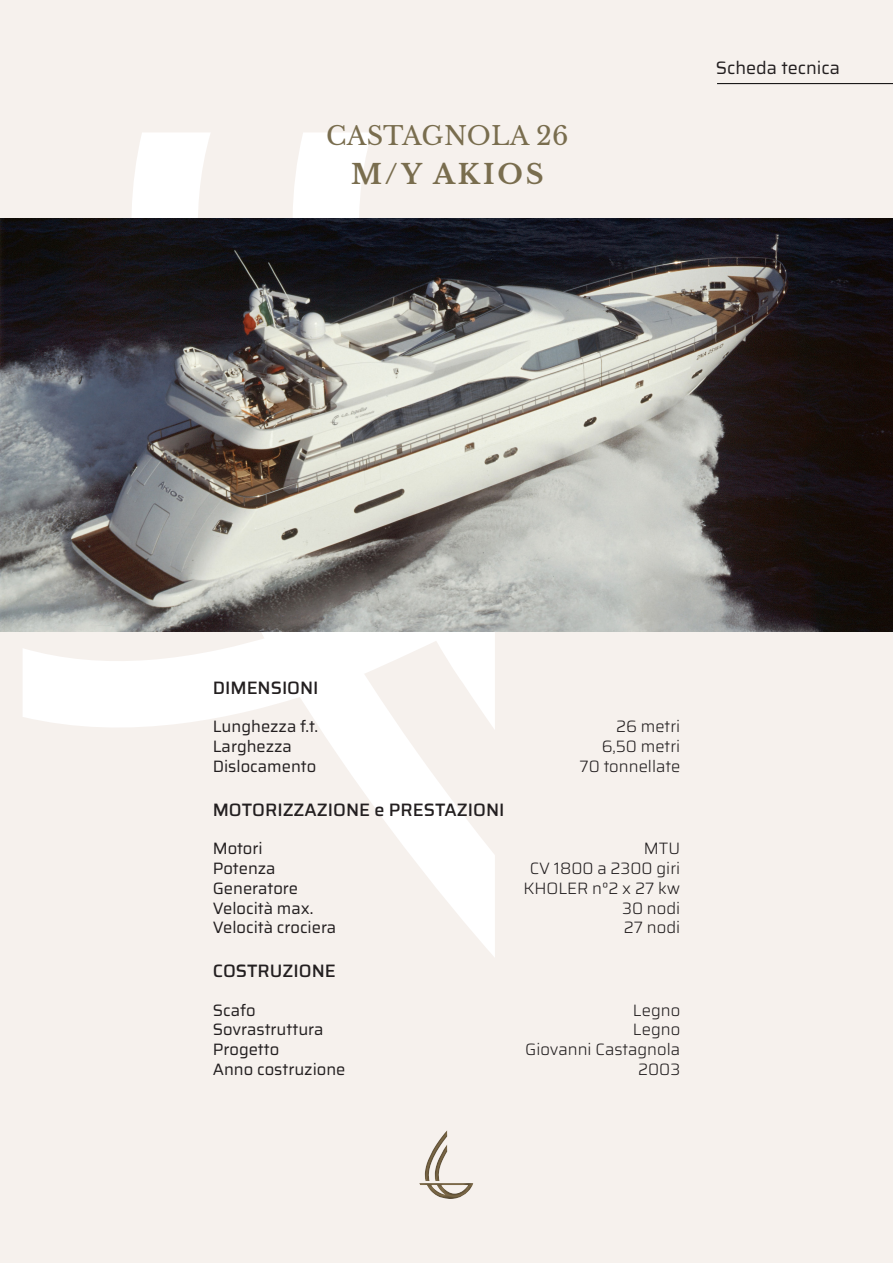
<style>
.page{position:relative;width:893px;height:1263px;background:#f6f0ec}
.page>*{position:absolute;margin:0;border:0;box-sizing:border-box;transform-origin:0 0}
.t1{font:700 27px "Libre Baskerville";letter-spacing:.11em;color:#796d4e}
.t2{font:25.5px "Libre Baskerville";letter-spacing:.005em;color:#796d4e}
.t3{font:500 18px "Saira";color:#231f20}
.t4{font:18px "Saira";color:#231f20}
.t5{font:16.5px "Saira";color:#231f20}
.t6{font:300 16.5px "Saira";color:#231f20}
</style>
<div class="page">
<svg style="left:23px;top:631px;width:825px;height:96px"></svg>
<svg style="left:129px;top:133px;width:366px;height:824px"></svg>
<img style="left:0;top:218px;width:893px;height:413px">
<svg style="left:419px;top:1131px;width:55px;height:68px"></svg>
<hr style="left:717px;top:83px;width:176px;height:1px;background:#000">
<p class="t2" style="left:326px;top:120px;width:244px">CASTAGNOLA 26</p>
<p class="t1" style="left:351px;top:158px;width:194px">M/Y AKIOS</p>
<p class="t4" style="left:716px;top:55px;width:126px">Scheda tecnica</p>
<p class="t3" style="left:213px;top:674px;width:107px">DIMENSIONI</p>
<p class="t5" style="left:213px;top:714px;width:107px">Lunghezza f.t.</p>
<p class="t5" style="left:213px;top:734px;width:81px">Larghezza</p>
<p class="t5" style="left:213px;top:753px;width:105px">Dislocamento</p>
<p class="t3" style="left:213px;top:796px;width:293px">MOTORIZZAZIONE e PRESTAZIONI</p>
<p class="t5" style="left:213px;top:836px;width:52px">Motori</p>
<p class="t5" style="left:213px;top:856px;width:64px">Potenza</p>
<p class="t5" style="left:213px;top:876px;width:87px">Generatore</p>
<p class="t5" style="left:213px;top:895px;width:102px">Velocità max.</p>
<p class="t5" style="left:213px;top:915px;width:125px">Velocità crociera</p>
<p class="t3" style="left:213px;top:957px;width:124px">COSTRUZIONE</p>
<p class="t5" style="left:213px;top:997px;width:44px">Scafo</p>
<p class="t5" style="left:213px;top:1017px;width:112px">Sovrastruttura</p>
<p class="t5" style="left:213px;top:1037px;width:68px">Progetto</p>
<p class="t5" style="left:213px;top:1057px;width:134px">Anno costruzione</p>
<p class="t6" style="left:616px;top:714px;width:65px">26 metri</p>
<p class="t6" style="left:602px;top:734px;width:80px">6,50 metri</p>
<p class="t6" style="left:580px;top:753px;width:102px">70 tonnellate</p>
<p class="t6" style="left:644px;top:836px;width:38px">MTU</p>
<p class="t6" style="left:530px;top:856px;width:152px">CV 1800 a 2300 giri</p>
<p class="t6" style="left:523px;top:876px;width:158px">KHOLER n°2 x 27 kw</p>
<p class="t6" style="left:622px;top:895px;width:60px">30 nodi</p>
<p class="t6" style="left:624px;top:915px;width:58px">27 nodi</p>
<p class="t6" style="left:633px;top:997px;width:49px">Legno</p>
<p class="t6" style="left:633px;top:1017px;width:49px">Legno</p>
<p class="t6" style="left:525px;top:1037px;width:156px">Giovanni Castagnola</p>
<p class="t6" style="left:638px;top:1057px;width:44px">2003</p>
</div>
